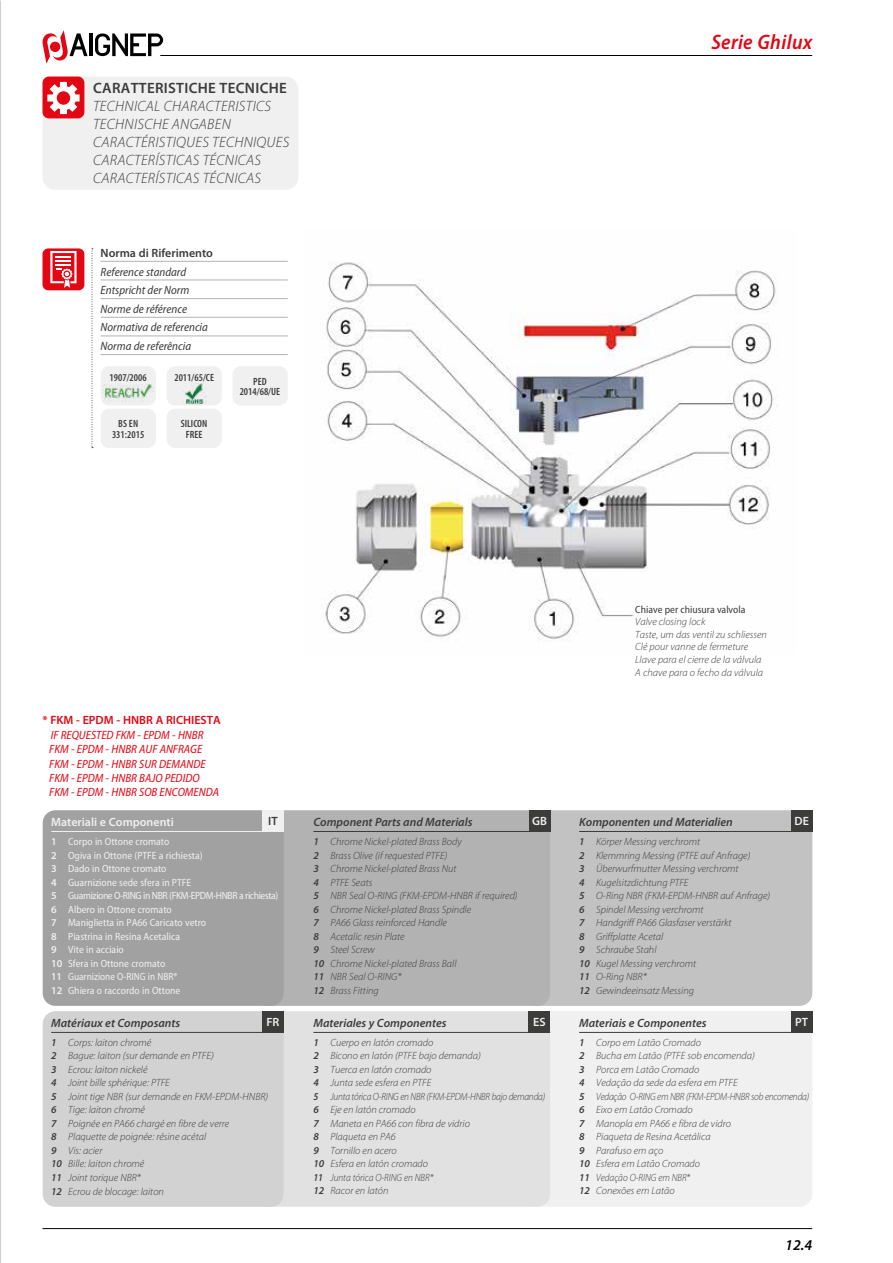
<style>
.page{position:relative;width:893px;height:1263px;background:#fff}
.page>*{position:absolute;margin:0;border:0;box-sizing:border-box;transform-origin:0 0}
.t1{font:italic 600 semi-condensed 21px "Myriad Pro";letter-spacing:.02em;color:#e30613}
.t2{font:italic 300 15px/18px "Myriad Pro";letter-spacing:.02em;color:#3c3c3b}
.t3{font:600 15px "Myriad Pro";letter-spacing:.02em;color:#3c3c3b}
.t4{font:italic 600 15px "Myriad Pro";color:#000}
.t5{font:italic semi-condensed 12px/14.4px "Myriad Pro";color:#e30613}
.t6{font:italic 600 12px "Myriad Pro";color:#3c3c3b}
.t7{font:italic semi-condensed 12px/18.6px "Myriad Pro";color:#3c3c3b}
.t8{font:600 12px "Myriad Pro";color:#f0f0f0}
.t9{font:600 12px "Myriad Pro";color:#e30613}
.t10{font:600 12px "Myriad Pro";color:#3c3c3b}
.t11{font:italic 300 10.5px/13.5px "Myriad Pro";color:#3c3c3b}
.t12{font:semi-condensed 10.5px/13.5px "Myriad Pro";color:#f0f0f0}
.t13{font:600 condensed 10.5px/10.5px "Myriad Pro";color:#3c3c3b;text-align:center}
.t14{font:semi-condensed 10.5px "Myriad Pro";color:#3c3c3b}
.s1{font-weight:600;font-stretch:normal}
.s2{font-weight:600}
</style>
<div class="page">
<hr style="left:90px;top:33px;width:3px;height:23px;background:#000">
<svg style="left:95px;top:33px;width:68px;height:23px"></svg>
<svg style="left:42px;top:30px;width:46px;height:34px"></svg>
<hr style="left:43px;top:1228px;width:769px;height:1px;background:#000">
<hr style="left:160px;top:55px;width:652px;height:1px;background:#000">
<div style="left:43px;top:77px;width:255px;height:113px;background:#f0f0f0;border-radius:13px"></div>
<div style="left:43px;top:77px;width:41px;height:41px;background:#e30613;border-radius:6px"></div>
<svg style="left:47px;top:82px;width:33px;height:32px"></svg>
<div style="left:522px;top:1011px;width:290px;height:196px;background:#f0f0f0;border-radius:13px"></div>
<div style="left:791px;top:1011px;width:21px;height:21px;background:#3c3c3b"></div>
<div style="left:255px;top:1011px;width:295px;height:196px;background:#e1e1e1;border-radius:13px"></div>
<div style="left:529px;top:1011px;width:21px;height:21px;background:#3c3c3b"></div>
<div style="left:43px;top:1011px;width:241px;height:196px;background:#d2d2d2;border-radius:13px"></div>
<div style="left:262px;top:1011px;width:22px;height:21px;background:#3c3c3b"></div>
<div style="left:522px;top:810px;width:290px;height:196px;background:#c2c2c2;border-radius:13px"></div>
<div style="left:791px;top:810px;width:21px;height:21px;background:#3c3c3b"></div>
<div style="left:255px;top:810px;width:295px;height:196px;background:#b3b2b2;border-radius:13px"></div>
<div style="left:529px;top:810px;width:21px;height:21px;background:#3c3c3b"></div>
<div style="left:43px;top:810px;width:241px;height:196px;background:#a1a1a1;border-radius:13px"></div>
<div style="left:262px;top:810px;width:22px;height:21px;background:#f0f0f0"></div>
<hr style="left:51px;top:831px;width:233px;height:1px;background:#f0f0f0">
<hr style="left:51px;top:1032px;width:233px;height:1px;background:#3c3c3b">
<hr style="left:313px;top:831px;width:237px;height:1px;background:#3c3c3b">
<hr style="left:313px;top:1032px;width:237px;height:1px;background:#3c3c3b">
<hr style="left:579px;top:831px;width:233px;height:1px;background:#3c3c3b">
<hr style="left:579px;top:1032px;width:233px;height:1px;background:#3c3c3b">
<img style="left:325px;top:262px;width:451px;height:380px">
<svg style="left:92px;top:248px;width:1px;height:200px"></svg>
<hr style="left:101px;top:261px;width:187px;height:1px;background:#b3b2b2">
<hr style="left:101px;top:280px;width:187px;height:1px;background:#b3b2b2">
<hr style="left:101px;top:298px;width:187px;height:1px;background:#b3b2b2">
<hr style="left:101px;top:317px;width:187px;height:1px;background:#b3b2b2">
<hr style="left:101px;top:336px;width:187px;height:1px;background:#b3b2b2">
<hr style="left:101px;top:354px;width:187px;height:1px;background:#b3b2b2">
<div style="left:43px;top:248px;width:41px;height:42px;background:#e30613;border-radius:6px"></div>
<svg style="left:50px;top:251px;width:27px;height:37px"></svg>
<div style="left:101px;top:366px;width:55px;height:39px;background:#f0f0f0;border-radius:9px"></div>
<img style="left:103px;top:385px;width:49px;height:17px">
<div style="left:167px;top:366px;width:55px;height:39px;background:#f0f0f0;border-radius:9px"></div>
<img style="left:183px;top:384px;width:23px;height:20px">
<div style="left:232px;top:366px;width:56px;height:39px;background:#f0f0f0;border-radius:9px"></div>
<div style="left:101px;top:409px;width:55px;height:39px;background:#f0f0f0;border-radius:9px"></div>
<div style="left:167px;top:409px;width:55px;height:39px;background:#f0f0f0;border-radius:9px"></div>
<h2 class="t3" style="left:93px;top:79px;width:195px">CARATTERISTICHE TECNICHE</h2>
<h2 class="t2" style="left:93px;top:98px;width:198px">TECHNICAL CHARACTERISTICS<br>TECHNISCHE ANGABEN<br>CARACTÉRISTIQUES TECHNIQUES<br>CARACTERÍSTICAS TÉCNICAS<br>CARACTERÍSTICAS TÉCNICAS</h2>
<p class="t10" style="left:101px;top:245px;width:114px">Norma di Riferimento</p>
<p class="t7" style="left:101px;top:262px;width:109px">Reference standard<br>Entspricht der Norm<br>Norme de référence<br>Normativa de referencia<br>Norma de referência</p>
<p class="t13" style="left:110px;top:372px;width:39px">1907/2006</p>
<p class="t13" style="left:174px;top:372px;width:41px">2011/65/CE</p>
<p class="t13" style="left:112px;top:418px;width:34px">BS EN<br>331:2015</p>
<p class="t13" style="left:181px;top:418px;width:28px">SILICON<br>FREE</p>
<p class="t13" style="left:240px;top:376px;width:42px">PED<br>2014/68/UE</p>
<p class="t9" style="left:43px;top:713px;width:180px">* FKM - EPDM - HNBR A RICHIESTA</p>
<p class="t5" style="left:49px;top:728px;width:171px">IF REQUESTED FKM - EPDM - HNBR<br>FKM - EPDM - HNBR AUF ANFRAGE<br>FKM - EPDM - HNBR SUR DEMANDE<br>FKM - EPDM - HNBR BAJO PEDIDO<br>FKM - EPDM - HNBR SOB ENCOMENDA</p>
<h1 class="t1" style="left:711px;top:31px;width:102px">Serie Ghilux</h1>
<p class="t14" style="left:635px;top:603px;width:112px">Chiave per chiusura valvola</p>
<p class="t11" style="left:635px;top:616px;width:133px;line-height:12.6px">Valve closing lock<br>Taste, um das ventil zu schliessen<br>Clé pour vanne de fermeture<br>Llave para el cierre de la válvula<br>A chave para o fecho da válvula</p>
<p class="t8" style="left:51px;top:814px;width:124px">Materiali e Componenti</p>
<p class="t10" style="left:268px;top:814px;width:11px">IT</p>
<p class="t8" style="left:532px;top:814px;width:16px">GB</p>
<p class="t8" style="left:794px;top:814px;width:16px">DE</p>
<p class="t12" style="left:51px;top:835px;width:229px"><span class="s1">1</span> Corpo in Ottone cromato<br><span class="s1">2</span> Ogiva in Ottone (PTFE a richiesta)<br><span class="s1">3</span> Dado in Ottone cromato<br><span class="s1">4</span> Guarnizione sede sfera in PTFE<br><span class="s1">5</span> Guarnizione O-RING in NBR (FKM-EPDM-HNBR a richiesta)<br><span class="s1">6</span> Albero in Ottone cromato<br><span class="s1">7</span> Maniglietta in PA66 Caricato vetro<br><span class="s1">8</span> Piastrina in Resina Acetalica<br><span class="s1">9</span> Vite in acciaio<br><span class="s1">10</span> Sfera in Ottone cromato<br><span class="s1">11</span> Guarnizione O-RING in NBR*<br><span class="s1">12</span> Ghiera o raccordo in Ottone</p>
<p class="t6" style="left:51px;top:1015px;width:131px">Matériaux et Composants</p>
<p class="t11" style="left:51px;top:1036px;width:219px"><span class="s2">1</span> Corps: laiton chromé<br><span class="s2">2</span> Bague: laiton (sur demande en PTFE)<br><span class="s2">3</span> Ecrou: laiton nickelé<br><span class="s2">4</span> Joint bille sphérique: PTFE<br><span class="s2">5</span> Joint tige NBR (sur demande en FKM-EPDM-HNBR)<br><span class="s2">6</span> Tige: laiton chromé<br><span class="s2">7</span> Poignée en PA66 chargé en fibre de verre<br><span class="s2">8</span> Plaquette de poignée: résine acétal<br><span class="s2">9</span> Vis: acier<br><span class="s2">10</span> Bille: laiton chromé<br><span class="s2">11</span> Joint torique NBR*<br><span class="s2">12</span> Ecrou de blocage: laiton</p>
<p class="t6" style="left:313px;top:814px;width:161px">Component Parts and Materials</p>
<p class="t11" style="left:313px;top:835px;width:206px"><span class="s2">1</span> Chrome Nickel-plated Brass Body<br><span class="s2">2</span> Brass Olive (if requested PTFE)<br><span class="s2">3</span> Chrome Nickel-plated Brass Nut<br><span class="s2">4</span> PTFE Seats<br><span class="s2">5</span> NBR Seal O-RING (FKM-EPDM-HNBR if required)<br><span class="s2">6</span> Chrome Nickel-plated Brass Spindle<br><span class="s2">7</span> PA66 Glass reinforced Handle<br><span class="s2">8</span> Acetalic resin Plate<br><span class="s2">9</span> Steel Screw<br><span class="s2">10</span> Chrome Nickel-plated Brass Ball<br><span class="s2">11</span> NBR Seal O-RING*<br><span class="s2">12</span> Brass Fitting</p>
<p class="t6" style="left:313px;top:1015px;width:135px">Materiales y Componentes</p>
<p class="t11" style="left:313px;top:1036px;width:233px"><span class="s2">1</span> Cuerpo en latón cromado<br><span class="s2">2</span> Bicono en latón (PTFE bajo demanda)<br><span class="s2">3</span> Tuerca en latón cromado<br><span class="s2">4</span> Junta sede esfera en PTFE<br><span class="s2">5</span> Junta tórica O-RING en NBR (FKM-EPDM-HNBR bajo demanda)<br><span class="s2">6</span> Eje en latón cromado<br><span class="s2">7</span> Maneta en PA66 con fibra de vidrio<br><span class="s2">8</span> Plaqueta en PA6<br><span class="s2">9</span> Tornillo en acero<br><span class="s2">10</span> Esfera en latón cromado<br><span class="s2">11</span> Junta tórica O-RING en NBR*<br><span class="s2">12</span> Racor en latón</p>
<p class="t6" style="left:579px;top:814px;width:155px">Komponenten und Materialien</p>
<p class="t11" style="left:579px;top:835px;width:193px"><span class="s2">1</span> Körper Messing verchromt<br><span class="s2">2</span> Klemmring Messing (PTFE auf Anfrage)<br><span class="s2">3</span> Überwurfmutter Messing verchromt<br><span class="s2">4</span> Kugelsitzdichtung PTFE<br><span class="s2">5</span> O-Ring NBR (FKM-EPDM-HNBR auf Anfrage)<br><span class="s2">6</span> Spindel Messing verchromt<br><span class="s2">7</span> Handgriff PA66 Glasfaser verstärkt<br><span class="s2">8</span> Griffplatte Acetal<br><span class="s2">9</span> Schraube Stahl<br><span class="s2">10</span> Kugel Messing verchromt<br><span class="s2">11</span> O-Ring NBR*<br><span class="s2">12</span> Gewindeeinsatz Messing</p>
<p class="t6" style="left:579px;top:1015px;width:129px">Materiais e Componentes</p>
<p class="t11" style="left:579px;top:1036px;width:232px"><span class="s2">1</span> Corpo em Latão Cromado<br><span class="s2">2</span> Bucha em Latão (PTFE sob encomenda)<br><span class="s2">3</span> Porca em Latão Cromado<br><span class="s2">4</span> Vedação da sede da esfera em PTFE<br><span class="s2">5</span> Vedação O-RING em NBR (FKM-EPDM-HNBR sob encomenda)<br><span class="s2">6</span> Eixo em Latão Cromado<br><span class="s2">7</span> Manopla em PA66 e fibra de vidro<br><span class="s2">8</span> Piaqueta de Resina Acetálica<br><span class="s2">9</span> Parafuso em aço<br><span class="s2">10</span> Esfera em Latão Cromado<br><span class="s2">11</span> Vedação O-RING em NBR*<br><span class="s2">12</span> Conexões em Latão</p>
<p class="t8" style="left:267px;top:1015px;width:14px">FR</p>
<p class="t8" style="left:533px;top:1015px;width:14px">ES</p>
<p class="t8" style="left:795px;top:1015px;width:15px">PT</p>
<h2 class="t4" style="left:785px;top:1235px;width:28px">12.4</h2>
</div>
